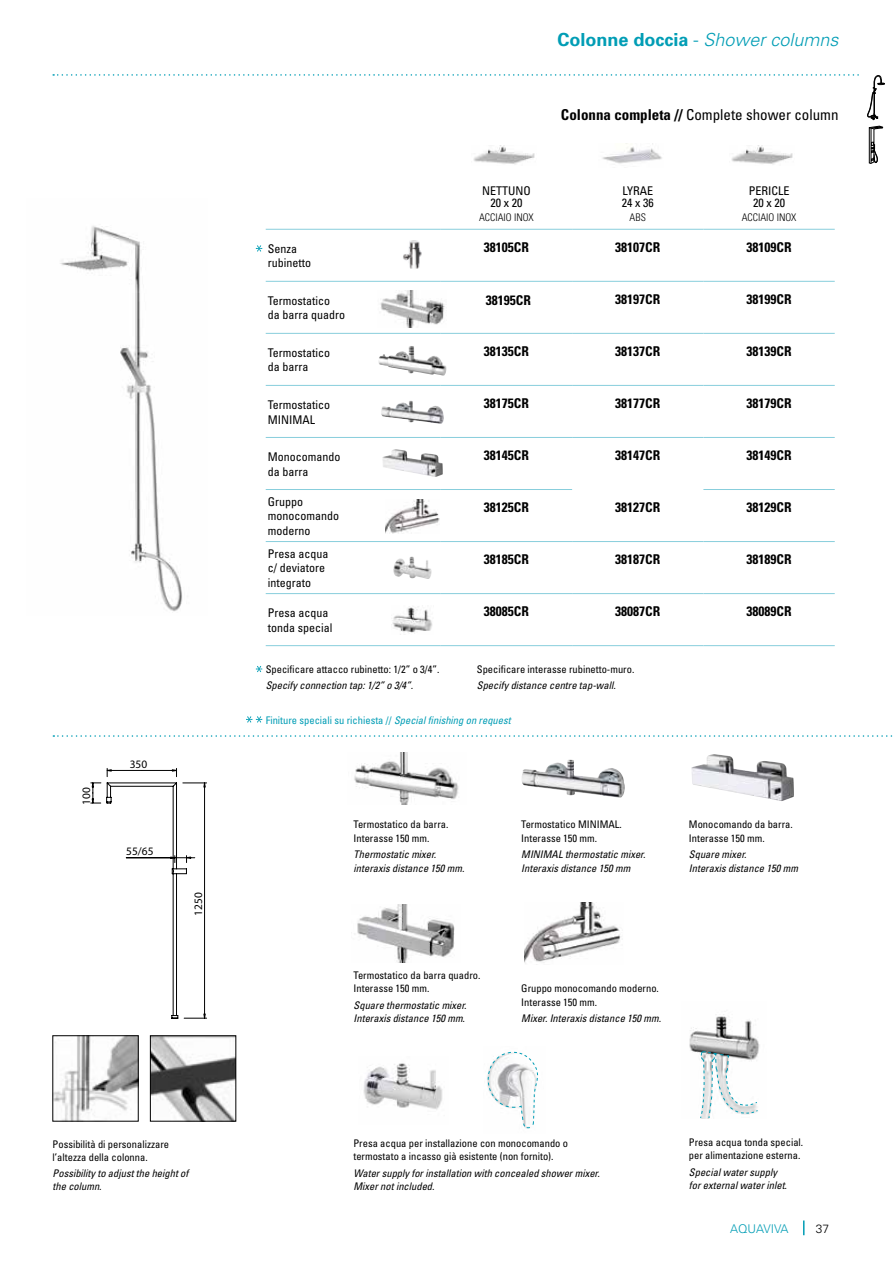
<style>
.page{position:relative;width:893px;height:1263px;background:#fff}
.page>*{position:absolute;margin:0;border:0;box-sizing:border-box;transform-origin:0 0}
.t1{font:700 18px "Univers";color:#009db5}
.t2{font:condensed 15px "Univers";color:#000}
.t3{font:700 condensed 13.5px "Univers";color:#000}
.t4{font:condensed 12px/14.4px "Univers";color:#000}
.t5{font:300 12px "Univers";color:#009db5}
.t6{font:300 12px "Univers";color:#000}
.t7{font:11.4px "Myriad Pro";color:#000}
.t8{font:condensed 10.5px/13.5px "Univers";color:#000}
.t9{font:italic condensed 10.5px/13.5px "Univers";color:#000}
.t10{font:condensed 10.5px "Univers";color:#009db5}
.t11{font:300 condensed 10.5px "Univers";color:#000}
.s1{font-weight:300}
.s2{font-weight:300;font-style:italic}
.s3{font-weight:700}
.s4{font-style:italic}
</style>
<div class="page">
<svg style="left:90px;top:768px;width:117px;height:251px"></svg>
<svg style="left:53px;top:735px;width:840px;height:2px"></svg>
<img style="left:55px;top:1037px;width:81px;height:82px">
<img style="left:152px;top:1037px;width:82px;height:82px">
<div style="left:150px;top:1035px;width:86px;height:86px;border:1px solid #000"></div>
<svg style="left:487px;top:1051px;width:51px;height:77px"></svg>
<hr style="left:266px;top:229px;width:175px;height:1px;background:#88cedc">
<hr style="left:441px;top:229px;width:131px;height:1px;background:#88cedc">
<hr style="left:572px;top:229px;width:131px;height:1px;background:#88cedc">
<hr style="left:703px;top:229px;width:132px;height:1px;background:#88cedc">
<hr style="left:441px;top:281px;width:131px;height:1px;background:#88cedc">
<hr style="left:572px;top:281px;width:131px;height:1px;background:#88cedc">
<hr style="left:703px;top:281px;width:132px;height:1px;background:#88cedc">
<hr style="left:441px;top:333px;width:131px;height:1px;background:#88cedc">
<hr style="left:572px;top:333px;width:131px;height:1px;background:#88cedc">
<hr style="left:703px;top:333px;width:132px;height:1px;background:#88cedc">
<hr style="left:441px;top:385px;width:131px;height:1px;background:#88cedc">
<hr style="left:572px;top:385px;width:131px;height:1px;background:#88cedc">
<hr style="left:703px;top:385px;width:132px;height:1px;background:#88cedc">
<hr style="left:266px;top:281px;width:175px;height:1px;background:#88cedc">
<hr style="left:266px;top:333px;width:175px;height:1px;background:#88cedc">
<hr style="left:441px;top:437px;width:131px;height:1px;background:#88cedc">
<hr style="left:572px;top:437px;width:131px;height:1px;background:#88cedc">
<hr style="left:703px;top:437px;width:132px;height:1px;background:#88cedc">
<hr style="left:441px;top:489px;width:131px;height:1px;background:#88cedc">
<hr style="left:703px;top:489px;width:132px;height:1px;background:#88cedc">
<hr style="left:266px;top:385px;width:175px;height:1px;background:#88cedc">
<hr style="left:266px;top:437px;width:175px;height:1px;background:#88cedc">
<hr style="left:266px;top:489px;width:175px;height:1px;background:#88cedc">
<hr style="left:266px;top:541px;width:175px;height:1px;background:#88cedc">
<hr style="left:266px;top:593px;width:175px;height:1px;background:#88cedc">
<hr style="left:266px;top:645px;width:175px;height:1px;background:#88cedc">
<hr style="left:441px;top:541px;width:131px;height:1px;background:#88cedc">
<hr style="left:572px;top:541px;width:131px;height:1px;background:#88cedc">
<hr style="left:703px;top:541px;width:132px;height:1px;background:#88cedc">
<hr style="left:441px;top:593px;width:131px;height:1px;background:#88cedc">
<hr style="left:572px;top:593px;width:131px;height:1px;background:#88cedc">
<hr style="left:703px;top:593px;width:132px;height:1px;background:#88cedc">
<hr style="left:441px;top:645px;width:131px;height:1px;background:#88cedc">
<hr style="left:572px;top:645px;width:131px;height:1px;background:#88cedc">
<hr style="left:703px;top:645px;width:132px;height:1px;background:#88cedc">
<img style="left:473px;top:145px;width:62px;height:20px">
<img style="left:731px;top:145px;width:62px;height:20px">
<img style="left:602px;top:143px;width:60px;height:21px">
<img style="left:378px;top:346px;width:56px;height:29px">
<img style="left:381px;top:401px;width:51px;height:22px">
<img style="left:382px;top:449px;width:61px;height:28px">
<img style="left:354px;top:752px;width:105px;height:53px">
<img style="left:522px;top:760px;width:46px;height:27px">
<img style="left:691px;top:754px;width:103px;height:47px">
<img style="left:357px;top:905px;width:98px;height:57px">
<img style="left:380px;top:291px;width:65px;height:36px">
<img style="left:60px;top:226px;width:122px;height:386px">
<img style="left:393px;top:557px;width:39px;height:22px">
<img style="left:392px;top:606px;width:40px;height:29px">
<img style="left:689px;top:1014px;width:71px;height:39px">
<svg style="left:700px;top:1051px;width:58px;height:68px"></svg>
<svg style="left:256px;top:245px;width:6px;height:7px"></svg>
<svg style="left:256px;top:666px;width:6px;height:6px"></svg>
<img style="left:403px;top:240px;width:19px;height:29px">
<img style="left:363px;top:1063px;width:80px;height:47px">
<svg style="left:246px;top:716px;width:16px;height:7px"></svg>
<img style="left:525px;top:902px;width:96px;height:62px">
<img style="left:385px;top:499px;width:55px;height:34px">
<svg style="left:53px;top:74px;width:832px;height:46px"></svg>
<svg style="left:869px;top:126px;width:14px;height:38px"></svg>
<svg style="left:803px;top:1220px;width:1px;height:15px"></svg>
<p class="t7" style="left:79px;top:805px;width:19px;rotate:-90deg">100</p>
<p class="t7" style="left:130px;top:757px;width:19px">350</p>
<p class="t7" style="left:126px;top:844px;width:29px">55/65</p>
<p class="t7" style="left:191px;top:916px;width:25px;rotate:-90deg">1250</p>
<p class="t8" style="left:53px;top:1138px;width:118px;line-height:12.6px">Possibilità di personalizzare l’altezza della colonna.</p>
<p class="t9" style="left:53px;top:1167px;width:137px;line-height:12.6px">Possibility to adjust the height of the column.</p>
<h1 class="t1" style="left:557px;top:29px;width:283px">Colonne doccia <span class="s1">-</span> <span class="s2">Shower columns</span></h1>
<p class="t4" style="left:482px;top:185px;width:50px;line-height:12px;text-align:center">NETTUNO<br>20 x 20</p>
<p class="t11" style="left:479px;top:211px;width:56px">ACCIAIO INOX</p>
<h2 class="t2" style="left:561px;top:105px;width:279px"><span class="s3">Colonna completa //</span> Complete shower column</h2>
<p class="t4" style="left:622px;top:185px;width:33px;line-height:12px">LYRAE<br>24 x 36</p>
<p class="t11" style="left:630px;top:211px;width:18px">ABS</p>
<p class="t4" style="left:749px;top:185px;width:42px;line-height:12px;text-align:center">PERICLE<br>20 x 20</p>
<p class="t11" style="left:742px;top:211px;width:56px">ACCIAIO INOX</p>
<p class="t4" style="left:268px;top:241px;width:45px">Senza rubinetto</p>
<p class="t3" style="left:484px;top:238px;width:46px">38105CR</p>
<p class="t3" style="left:615px;top:238px;width:46px">38107CR</p>
<p class="t3" style="left:747px;top:238px;width:46px">38109CR</p>
<p class="t4" style="left:268px;top:293px;width:79px">Termostatico da barra quadro</p>
<p class="t3" style="left:486px;top:292px;width:46px">38195CR</p>
<p class="t3" style="left:615px;top:290px;width:46px">38197CR</p>
<p class="t3" style="left:747px;top:290px;width:46px">38199CR</p>
<p class="t4" style="left:268px;top:345px;width:64px">Termostatico da barra</p>
<p class="t3" style="left:484px;top:342px;width:46px">38135CR</p>
<p class="t3" style="left:615px;top:342px;width:46px">38137CR</p>
<p class="t3" style="left:747px;top:342px;width:46px">38139CR</p>
<p class="t4" style="left:268px;top:397px;width:64px">Termostatico<br>MINIMAL</p>
<p class="t3" style="left:484px;top:395px;width:46px">38175CR</p>
<p class="t3" style="left:615px;top:395px;width:46px">38177CR</p>
<p class="t3" style="left:747px;top:395px;width:46px">38179CR</p>
<p class="t4" style="left:268px;top:449px;width:74px">Monocomando da barra</p>
<p class="t3" style="left:484px;top:447px;width:46px">38145CR</p>
<p class="t3" style="left:615px;top:447px;width:46px">38147CR</p>
<p class="t3" style="left:747px;top:447px;width:46px">38149CR</p>
<p class="t4" style="left:268px;top:494px;width:73px">Gruppo monocomando moderno</p>
<p class="t3" style="left:484px;top:499px;width:46px">38125CR</p>
<p class="t3" style="left:615px;top:499px;width:46px">38127CR</p>
<p class="t3" style="left:747px;top:499px;width:46px">38129CR</p>
<p class="t4" style="left:268px;top:546px;width:62px">Presa acqua c/ deviatore integrato</p>
<p class="t3" style="left:484px;top:551px;width:46px">38185CR</p>
<p class="t3" style="left:615px;top:551px;width:46px">38187CR</p>
<p class="t3" style="left:747px;top:551px;width:46px">38189CR</p>
<p class="t4" style="left:268px;top:605px;width:66px">Presa acqua tonda special</p>
<p class="t3" style="left:484px;top:603px;width:46px">38085CR</p>
<p class="t3" style="left:615px;top:603px;width:46px">38087CR</p>
<p class="t3" style="left:747px;top:603px;width:46px">38089CR</p>
<p class="t8" style="left:266px;top:662px;width:175px">Specificare attacco rubinetto: 1/2” o 3/4”.</p>
<p class="t9" style="left:266px;top:679px;width:149px">Specify connection tap: 1/2” o 3/4”.</p>
<p class="t8" style="left:477px;top:662px;width:159px">Specificare interasse rubinetto-muro.</p>
<p class="t9" style="left:477px;top:679px;width:140px">Specify distance centre tap-wall.</p>
<p class="t10" style="left:266px;top:713px;width:246px">Finiture speciali su richiesta // <span class="s4">Special finishing on request</span></p>
<p class="t8" style="left:354px;top:818px;width:96px">Termostatico da barra.<br>Interasse 150 mm.</p>
<p class="t9" style="left:354px;top:848px;width:112px">Thermostatic mixer. interaxis distance 150 mm.</p>
<p class="t8" style="left:521px;top:818px;width:102px">Termostatico MINIMAL.<br>Interasse 150 mm.</p>
<p class="t9" style="left:521px;top:848px;width:126px">MINIMAL thermostatic mixer.<br>Interaxis distance 150 mm</p>
<p class="t8" style="left:689px;top:818px;width:105px">Monocomando da barra.<br>Interasse 150 mm.</p>
<p class="t9" style="left:689px;top:848px;width:111px">Square mixer.<br>Interaxis distance 150 mm</p>
<p class="t8" style="left:354px;top:968px;width:128px">Termostatico da barra quadro.<br>Interasse 150 mm.</p>
<p class="t9" style="left:354px;top:998px;width:114px">Square thermostatic mixer.<br>Interaxis distance 150 mm.</p>
<p class="t8" style="left:521px;top:982px;width:139px">Gruppo monocomando moderno.<br>Interasse 150 mm.</p>
<p class="t9" style="left:521px;top:1012px;width:141px">Mixer. Interaxis distance 150 mm.</p>
<p class="t8" style="left:353px;top:1136px;width:216px">Presa acqua per installazione con monocomando o termostato a incasso già esistente (non fornito).</p>
<p class="t9" style="left:353px;top:1166px;width:248px">Water supply for installation with concealed shower mixer.<br>Mixer not included.</p>
<p class="t8" style="left:689px;top:1135px;width:116px">Presa acqua tonda special. per alimentazione esterna.</p>
<p class="t9" style="left:689px;top:1165px;width:99px">Special water supply for external water inlet.</p>
<p class="t5" style="left:730px;top:1221px;width:60px">AQUAVIVA</p>
<p class="t6" style="left:816px;top:1221px;width:15px">37</p>
</div>
